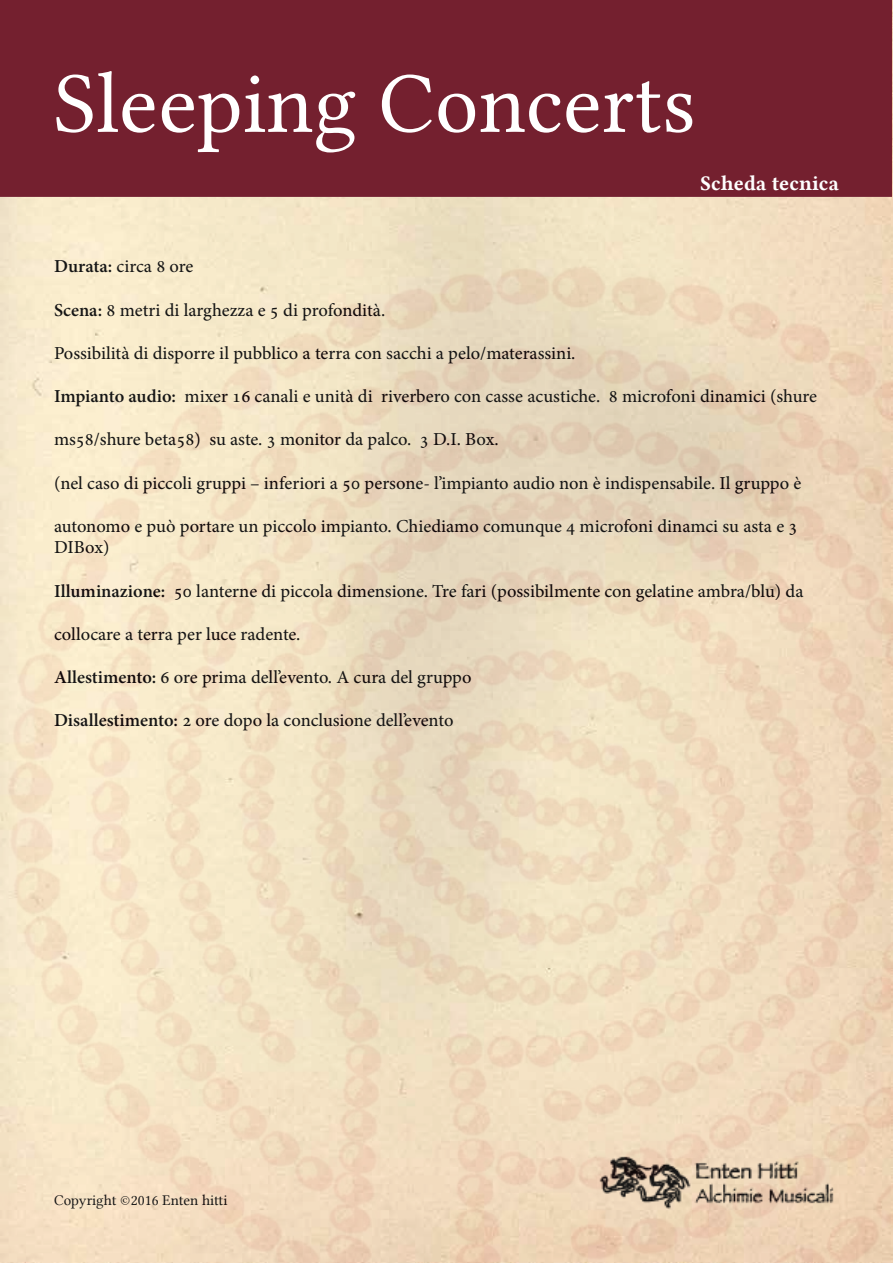
<style>
.page{position:relative;width:893px;height:1263px;background:#fff}
.page>*{position:absolute;margin:0;border:0;box-sizing:border-box;transform-origin:0 0}
.t1{font:87px "Lin Libertine";color:#fff}
.t2{font:21px "Lin Libertine B";color:#fff}
.t3{font:18px/21.6px "Adobe Hebrew";color:#000}
.t4{font:700 18px "Adobe Hebrew";color:#000}
.t5{font:15px "Lin Libertine";color:#000}
.s1{font-weight:700}
</style>
<div class="page">
<div style="left:1px;top:1px;width:891px;height:196px;background:#74202f"></div>
<img style="left:1px;top:197px;width:892px;height:1066px">
<h1 class="t1" style="left:54px;top:54px;width:643px">Sleeping Concerts</h1>
<p class="t2" style="left:701px;top:169px;width:140px">Scheda tecnica</p>
<p class="t3" style="left:54px;top:256px;width:141px"><span class="s1">Durata:</span> circa 8 ore</p>
<p class="t3" style="left:54px;top:299px;width:333px"><span class="s1">Scena</span> 8<span class="s1">:</span> metri di larghezza 5e di profondità.</p>
<p class="t3" style="left:54px;top:342px;width:523px">Possibilità di disporre il pubblico a terra con sacchi a pelo/materassini.</p>
<p class="t3" style="left:381px;top:386px;width:437px">riverbero con casse acustiche 8. microfoni dinamici (shure</p>
<p class="t3" style="left:185px;top:386px;width:190px">mixer 16 canali e unità di</p>
<p class="t4" style="left:54px;top:385px;width:124px">Impianto audio:</p>
<p class="t3" style="left:54px;top:429px;width:148px">ms58/shure beta58)</p>
<p class="t3" style="left:54px;top:472px;width:749px">(nel caso di piccoli gruppi – inferiori a 50 persone ’l- impianto audio non è indispensabile Il. gruppo è</p>
<p class="t3" style="left:54px;top:515px;width:745px">autonomo e può portare un piccolo impianto. Chiediamo comunque 4 microfoni dinamci su asta 3e<br>DIBox(</p>
<p class="t3" style="left:174px;top:580px;width:631px">50 lanterne di piccola dimensione. Tre fari (possibilmente con gelatine ambra/blu) da</p>
<p class="t3" style="left:209px;top:429px;width:291px">su aste 3. monitor da palco D3. .I. B o x .</p>
<p class="t4" style="left:54px;top:580px;width:113px">Illuminazione:</p>
<p class="t3" style="left:54px;top:623px;width:248px">collocare a terra per luce radente.</p>
<p class="t3" style="left:54px;top:666px;width:419px"><span class="s1">Allestimento</span> 6<span class="s1">:</span> ore prima dell’evento A. cura del gruppo</p>
<p class="t3" style="left:54px;top:710px;width:401px"><span class="s1">Disallestimento</span> 2<span class="s1">:</span> ore dopo la conclusione dell’evento</p>
<p class="t5" style="left:54px;top:1191px;width:175px">Copyright ©2016 Enten hitti</p>
</div>
